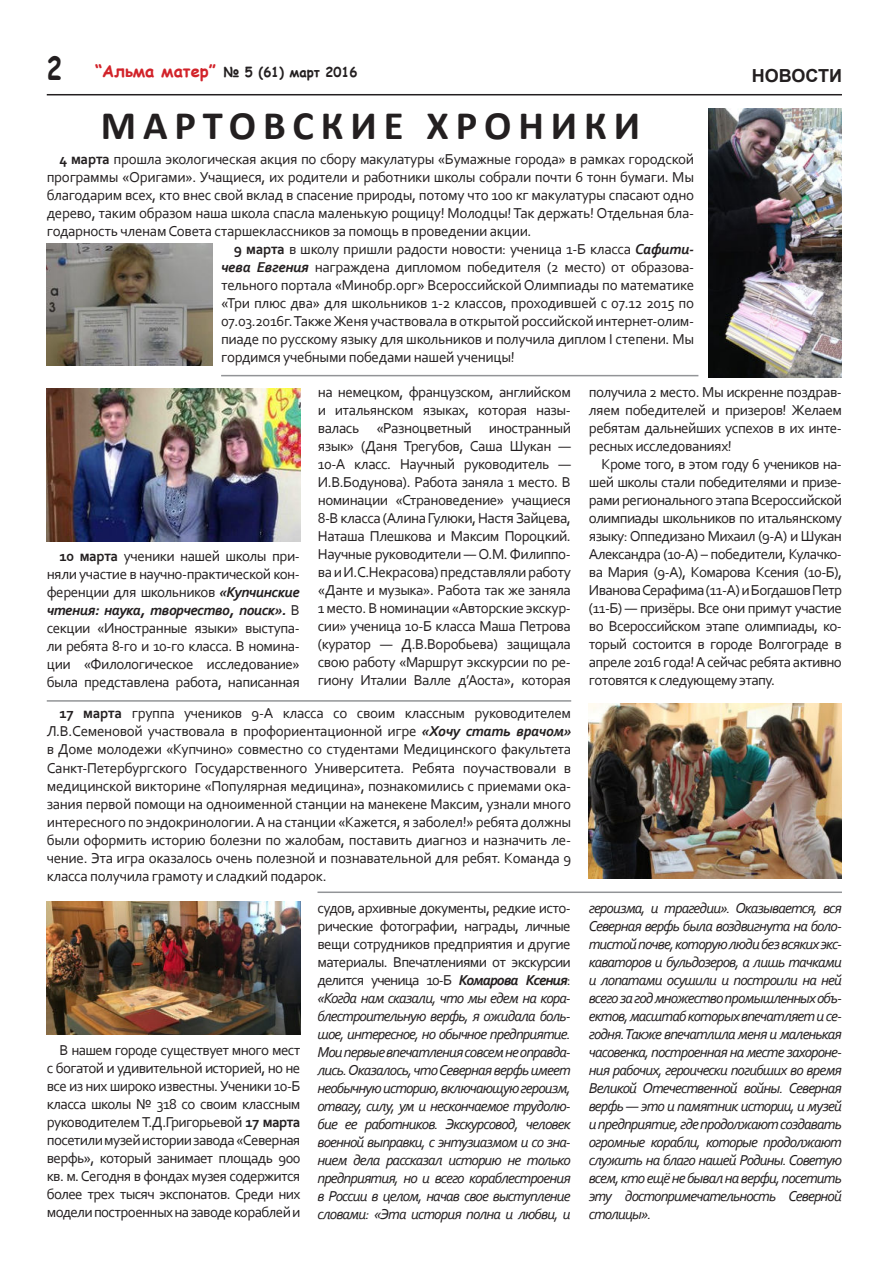
<style>
.page{position:relative;width:893px;height:1263px;background:#fff}
.page>*{position:absolute;margin:0;border:0;box-sizing:border-box;transform-origin:0 0}
.t1{font:700 40.5px "Calibri";letter-spacing:.17em;color:#231f20}
.t2{font:700 18px "Arial";color:#231f20}
.t3{font:15px/18px "Corbel";letter-spacing:-.02em;color:#231f20;text-align:justify}
.t4{font:italic 15px/18px "Corbel";letter-spacing:-.06em;color:#231f20;text-align:justify}
.t5{font:700 13.5px "Comic Sans MS";color:#231f20}
.s1{font-size:31.5px}
.s2{font-size:16.5px;color:#d2232a}
.s3{font-weight:700}
.s4{font-weight:700;font-style:italic}
.s5{font-style:normal}
</style>
<div class="page">
<hr style="left:47px;top:94px;width:795px;height:1px;background:#231f20">
<img style="left:708px;top:108px;width:134px;height:269px">
<img style="left:47px;top:243px;width:166px;height:123px">
<img style="left:588px;top:703px;width:254px;height:175px">
<img style="left:47px;top:901px;width:253px;height:134px">
<hr style="left:221px;top:375px;width:477px;height:1px;background:#929497">
<hr style="left:47px;top:700px;width:524px;height:2px;background:#929497">
<hr style="left:317px;top:891px;width:525px;height:2px;background:#929497">
<img style="left:47px;top:388px;width:253px;height:153px">
<p class="t5" style="left:47px;top:62px;width:312px"><span class="s1">2</span> <span class="s2">“Альма матер”</span> № 5 (61) март 2016</p>
<p class="t2" style="left:752px;top:63px;width:92px">НОВОСТИ</p>
<h1 class="t1" style="left:101px;top:99px;width:541px">МАРТОВСКИЕ ХРОНИКИ</h1>
<p class="t3" style="left:60px;top:150px;width:636px"><span class="s3">4 марта</span> прошла экологическая акция по сбору макулатуры «Бумажные города» в рамках городской</p>
<p class="t3" style="left:47px;top:168px;width:649px">программы «Оригами». Учащиеся, их родители и работники школы собрали почти 6 тонн бумаги. Мы</p>
<p class="t3" style="left:47px;top:186px;width:649px">благодарим всех, кто внес свой вклад в спасение природы, потому что 100 кг макулатуры спасают одно</p>
<p class="t3" style="left:47px;top:204px;width:649px">дерево, таким образом наша школа спасла маленькую рощицу! Молодцы! Так держать! Отдельная бла-</p>
<p class="t3" style="left:47px;top:222px;width:486px">годарность членам Совета старшеклассников за помощь в проведении акции.</p>
<p class="t3" style="left:234px;top:240px;width:462px"><span class="s3">9 марта</span> в школу пришли радости новости: ученица 1-Б класса <span class="s4">Сафити-</span></p>
<p class="t3" style="left:221px;top:258px;width:475px"><span class="s4">чева Евгения</span> награждена дипломом победителя (2 место) от образова-</p>
<p class="t3" style="left:221px;top:276px;width:474px">тельного портала «Минобр.орг» Всероссийской Олимпиады по математике</p>
<p class="t3" style="left:221px;top:294px;width:474px">«Три плюс два» для школьников 1-2 классов, проходившей с 07.12 2015 по</p>
<p class="t3" style="left:221px;top:312px;width:475px">07.03.2016г. Также Женя участвовала в открытой российской интернет-олим-</p>
<p class="t3" style="left:221px;top:330px;width:474px">пиаде по русскому языку для школьников и получила диплом I степени. Мы</p>
<p class="t3" style="left:221px;top:348px;width:295px">гордимся учебными победами нашей ученицы!</p>
<p class="t3" style="left:47px;top:547px;width:255px;text-indent:13px"><span class="s3">10 марта</span> ученики нашей школы при&shy;няли участие в научно-практической кон&shy;ференции для школьников <span class="s4">«Купчинские чтения: наука, творчество, поиск».</span> В секции «Иностранные языки» выступа&shy;ли ребята 8-го и 10-го класса. В номина&shy;ции «Филологическое исследование» была представлена работа, написанная</p>
<p class="t3" style="left:318px;top:383px;width:255px">на немецком, французском, английском и итальянском языках, которая назы&shy;валась «Разноцветный иностранный язык» (Даня Трегубов, Саша Шукан — 10-А класс. Научный руководитель — И.В.Бодунова). Работа заняла 1 место. В номинации «Страноведение» учащиеся 8-В класса (Алина Гулюки, Настя Зайцева, Наташа Плешкова и Максим Пороцкий.<br>Научные руководители — О.М. Филиппо&shy;ва и И.С.Некрасова) представляли работу «Данте и музыка». Работа так же заняла 1 место. В номинации «Авторские экскур&shy;сии» ученица 10-Б класса Маша Петрова (куратор — Д.В.Воробьева) защищала свою работу «Маршрут экскурсии по ре&shy;гиону Италии Валле д’Аоста», которая</p>
<p class="t3" style="left:589px;top:383px;width:255px">получила 2 место. Мы искренне поздрав&shy;ляем победителей и призеров! Желаем ребятам дальнейших успехов в их инте&shy;ресных исследованиях!</p>
<p class="t3" style="left:589px;top:455px;width:255px;text-indent:13px">Кроме того, в этом году 6 учеников на&shy;шей школы стали победителями и призе&shy;рами регионального этапа Всероссийской олимпиады школьников по итальянскому языку: Оппедизано Михаил (9-А) и Шукан Александра (10-А) – победители, Кулачко&shy;ва Мария (9-А), Комарова Ксения (10-Б), Иванова Серафима (11-А) и Богдашов Петр (11-Б) — призёры. Все они примут участие во Всероссийском этапе олимпиады, ко&shy;торый состоится в городе Волгограде в апреле 2016 года! А сейчас ребята активно готовятся к следующему этапу.</p>
<p class="t3" style="left:47px;top:704px;width:526px;text-indent:13px"><span class="s3">17 марта</span> группа учеников 9-А класса со своим классным руководителем Л.В.Семеновой участвовала в профориентационной игре <span class="s4">«Хочу стать врачом» </span>в Доме молодежи «Купчино» совместно со студентами Медицинского факультета Санкт-Петербургского Государственного Университета. Ребята поучаствовали в медицинской викторине «Популярная медицина», познакомились с приемами ока&shy;зания первой помощи на одноименной станции на манекене Максим, узнали много интересного по эндокринологии. А на станции «Кажется, я заболел!» ребята должны были оформить историю болезни по жалобам, поставить диагноз и назначить ле&shy;чение. Эта игра оказалось очень полезной и познавательной для ребят. Команда 9 класса получила грамоту и сладкий подарок.</p>
<p class="t3" style="left:47px;top:1041px;width:255px;text-indent:13px">В нашем городе существует много мест с богатой и удивительной историей, но не все из них широко известны. Ученики 10-Б класса школы № 318 со своим классным руководителем Т.Д.Григорьевой <span class="s3">17 марта </span>посетили музей истории завода «Северная верфь», который занимает площадь 900 кв. м. Сегодня в фондах музея содержится более трех тысяч экспонатов. Среди них модели построенных на заводе кораблей и</p>
<p class="t4" style="left:317px;top:898px;width:255px"><span class="s5">судов, архивные документы, редкие исто&shy;рические фотографии, награды, личные вещи сотрудников предприятия и другие материалы. Впечатлениями от экскурсии делится ученица 10-Б</span> <span class="s3">Комарова Ксения</span><span class="s5">: </span>«Когда нам сказали, что мы едем на кора&shy;блестроительную верфь, я ожидала боль&shy;шое, интересное, но обычное предприятие.<br>Мои первые впечатления совсем не оправда&shy;лись. Оказалось, что Северная верфь имеет необычную историю, включающую героизм, отвагу, силу, ум и нескончаемое трудолю&shy;бие ее работников. Экскурсовод, человек военной выправки, с энтузиазмом и со зна&shy;нием дела рассказал историю не только предприятия, но и всего кораблестроения в России в целом, начав свое выступление словами: «Эта история полна и любви, и</p>
<p class="t4" style="left:589px;top:898px;width:255px">героизма, и трагедии». Оказывается, вся Северная верфь была воздвигнута на боло&shy;тистой почве, которую люди без всяких экс&shy;каваторов и бульдозеров, а лишь тачками и лопатами осушили и построили на ней всего за год множество промышленных объ&shy;ектов, масштаб которых впечатляет и се&shy;годня. Также впечатлила меня и маленькая часовенка, построенная на месте захороне&shy;ния рабочих, героически погибших во время Великой Отечественной войны. Северная верфь — это и памятник истории, и музей и предприятие, где продолжают создавать огромные корабли, которые продолжают служить на благо нашей Родины. Советую всем, кто ещё не бывал на верфи, посетить эту достопримечательность Северной столицы».</p>
</div>
